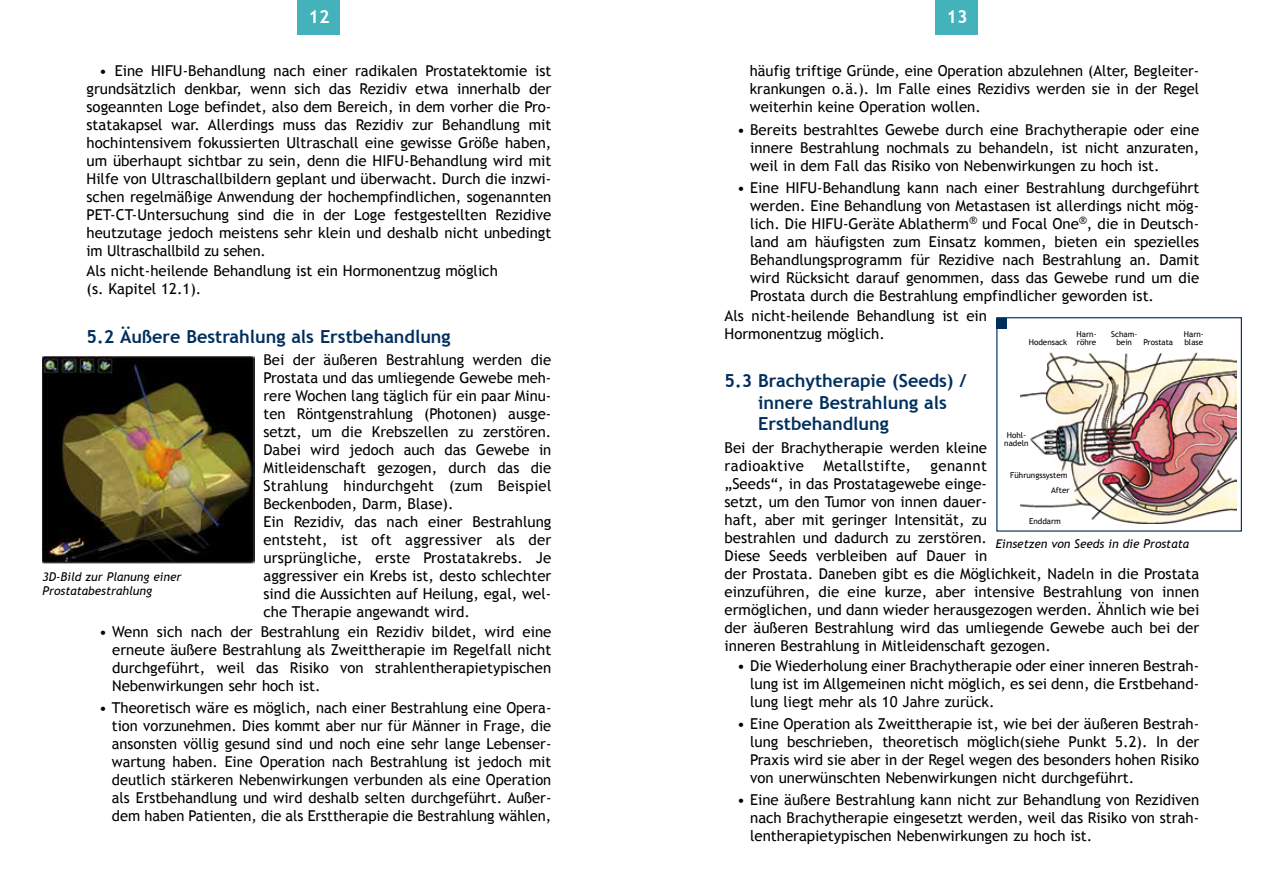
<style>
.page{position:relative;width:1276px;height:893px;background:#fff}
.page>*{position:absolute;margin:0;border:0;box-sizing:border-box;transform-origin:0 0}
.t1{font:700 18px/21.6px "Trebuchet MS";color:#002f5d}
.t2{font:700 18px "Trebuchet MS";color:#fff}
.t3{font:15px/18px "Trebuchet MS";color:#000;text-align:justify}
.t4{font:15px "Trebuchet MS";letter-spacing:.025em;color:#000}
.t5{font:italic 12px/14.4px "Trebuchet MS";color:#000}
.t6{font:8.1px/8.1px "Trebuchet MS";color:#000;text-align:center}
</style>
<div class="page">
<div style="left:935px;top:0;width:43px;height:34px;background:#43b2ba"></div>
<div style="left:298px;top:0;width:42px;height:34px;background:#43b2ba"></div>
<img style="left:43px;top:356px;width:212px;height:208px">
<img style="left:1020px;top:353px;width:216px;height:171px">
<div style="left:996px;top:317px;width:246px;height:215px;border:1px solid #002f5d"></div>
<div style="left:996px;top:318px;width:10px;height:10px;background:#002f5d"></div>
<p class="t2" style="left:308px;top:6px;width:23px">12</p>
<p class="t2" style="left:946px;top:6px;width:23px">13</p>
<p class="t3" style="left:87px;top:62px;width:466px;text-indent:13px">• Eine HIFU- Behandlung nach einer radikalen Prostatektomie ist grundsätzlich denkbar, wenn sich das Rezidiv etwa innerhalb der sogeannten Loge befindet, also dem Bereich, in dem vorher die Pro&shy;statakapsel war. Allerdings muss das Rezidiv zur Behandlung mit hochintensivem fokussierten Ultraschall eine gewisse Größe haben, um überhaupt sichtbar zu sein, denn die HIFU- Behandlung wird mit Hilfe von Ultraschallbildern geplant und überwacht. Durch die inzwi&shy;schen regelmäßige Anwendung der hochempfindlichen, sogenannten PET- CT- Untersuchung sind die in der Loge festgestellten Rezidive heutzutage jedoch meistens sehr klein und deshalb nicht unbedingt im Ultraschallbild zu sehen.</p>
<p class="t3" style="left:87px;top:262px;width:413px">Als nicht- heilende Behandlung ist ein Hormonentzug möglich (s. Kapitel 12.1).</p>
<p class="t1" style="left:87px;top:325px;width:365px">5.2 Äußere Bestrahlung als Erstbehandlung</p>
<p class="t3" style="left:263px;top:351px;width:289px;text-align:left">Bei der äußeren Bestrahlung werden die Prostata und das umliegende Gewebe meh&shy;rere Wochen lang täglich für ein paar Minu&shy;ten Röntgenstrahlung (Photonen) ausge&shy;setzt, um die Krebszellen zu zerstören.<br>Dabei wird jedoch auch das Gewebe in Mitleidenschaft gezogen, durch das die Strahlung hindurchgeht (zum Beispiel Beckenboden, Darm, Blase).<br>Ein Rezidiv, das nach einer Bestrahlung entsteht, ist oft aggressiver als der ursprüngliche, erste Prostatakrebs. Je aggressiver ein Krebs ist, desto schlechter sind die Aussichten auf Heilung, egal, wel&shy;che Therapie angewandt wird.</p>
<p class="t3" style="left:112px;top:623px;width:441px;text-indent:-13px">• Wenn sich nach der Bestrahlung ein Rezidiv bildet, wird eine erneute äußere Bestrahlung als Zweittherapie im Regelfall nicht durchgeführt, weil das Risiko von strahlentherapietypischen Nebenwirkungen sehr hoch ist.</p>
<p class="t3" style="left:112px;top:699px;width:441px;text-indent:-13px">• Theoretisch wäre es möglich, nach einer Bestrahlung eine Opera&shy;tion vorzunehmen. Dies kommt aber nur für Männer in Frage, die ansonsten völlig gesund sind und noch eine sehr lange Lebenser&shy;wartung haben. Eine Operation nach Bestrahlung ist jedoch mit deutlich stärkeren Nebenwirkungen verbunden als eine Operation als Erstbehandlung und wird deshalb selten durchgeführt. Außer&shy;dem haben Patienten, die als Ersttherapie die Bestrahlung wählen,</p>
<p class="t5" style="left:43px;top:569px;width:140px">3D-Bild zur Planung einer<br>Prostatabestrahlung</p>
<p class="t3" style="left:750px;top:62px;width:451px">häufig triftige Gründe, eine Operation abzulehnen (Alter, Begleiter&shy;krankungen o.ä.). Im Falle eines Rezidivs werden sie in der Regel weiterhin keine Operation wollen.</p>
<p class="t3" style="left:750px;top:120px;width:451px;text-indent:-13px">• Bereits bestrahltes Gewebe durch eine Brachytherapie oder eine innere Bestrahlung nochmals zu behandeln, ist nicht anzuraten, weil in dem Fall das Risiko von Nebenwirkungen zu hoch ist.</p>
<p class="t3" style="left:750px;top:179px;width:451px;text-indent:-13px">• Eine HIFU- Behandlung kann nach einer Bestrahlung durchgeführt werden. Eine Behandlung von Metastasen ist allerdings nicht mög&shy;lich. Die HIFU-Geräte Ablatherm<sup>®</sup> und Focal One<sup>®</sup>, die in Deutsch&shy;land am häufigsten zum Einsatz kommen, bieten ein spezielles Behandlungsprogramm für Rezidive nach Bestrahlung an. Damit wird Rücksicht darauf genommen, dass das Gewebe rund um die Prostata durch die Bestrahlung empfindlicher geworden ist.</p>
<p class="t3" style="left:724px;top:307px;width:264px">Als nicht- heilende Behandlung ist ein<br>Hormonentzug möglich.</p>
<p class="t1" style="left:758px;top:370px;width:210px;text-indent:-34px">5.3 Brachytherapie (Seeds) / innere Bestrahlung als<br>Erstbehandlung</p>
<p class="t3" style="left:724px;top:438px;width:264px">Bei der Brachytherapie werden kleine radioaktive</p>
<p class="t6" style="left:1111px;top:330px;width:26px">Scham&shy;bein</p>
<p class="t6" style="left:1028px;top:330px;width:69px;text-align:right">Harn-<br>Hodensack röhre</p>
<p class="t6" style="left:1143px;top:338px;width:31px">Prostata</p>
<p class="t6" style="left:1183px;top:330px;width:21px;text-align:left">Harn&shy;blase</p>
<p class="t6" style="left:1004px;top:431px;width:26px">Hohl&shy;nadeln</p>
<p class="t6" style="left:1010px;top:471px;width:59px">Führungssystem</p>
<p class="t6" style="left:1029px;top:517px;width:33px">Enddarm</p>
<p class="t4" style="left:823px;top:456px;width:89px">Metallstifte,</p>
<p class="t3" style="left:724px;top:456px;width:476px;text-align:left;text-indent:206px">genannt<br>„Seeds“, in das Prostatagewebe einge-<br>setzt, um den Tumor von innen dauer-<br>haft, aber mit geringer Intensität, zu<br>bestrahlen und dadurch zu zerstören.<br>Diese Seeds verbleiben auf Dauer in<br>der Prostata. Daneben gibt es die Möglichkeit, Nadeln in die Prostata einzuführen, die eine kurze, aber intensive Bestrahlung von innen ermöglichen, und dann wieder herausgezogen werden. Ähnlich wie bei der äußeren Bestrahlung wird das umliegende Gewebe auch bei der inneren Bestrahlung in Mitleidenschaft gezogen.</p>
<p class="t3" style="left:750px;top:657px;width:451px;text-indent:-13px">• Die Wiederholung einer Brachytherapie oder einer inneren Bestrah&shy;lung ist im Allgemeinen nicht möglich, es sei denn, die Erstbehand&shy;lung liegt mehr als 10 Jahre zurück.</p>
<p class="t3" style="left:750px;top:715px;width:451px;text-indent:-13px">• Eine Operation als Zweittherapie ist, wie bei der äußeren Bestrah&shy;lung beschrieben, theoretisch möglich(siehe Punkt 5.2). In der Praxis wird sie aber in der Regel wegen des besonders hohen Risiko von unerwünschten Nebenwirkungen nicht durchgeführt.</p>
<p class="t3" style="left:750px;top:791px;width:451px;text-indent:-13px">• Eine äußere Bestrahlung kann nicht zur Behandlung von Rezidiven nach Brachytherapie eingesetzt werden, weil das Risiko von strah&shy;lentherapietypischen Nebenwirkungen zu hoch ist.</p>
<p class="t6" style="left:1051px;top:487px;width:20px">After</p>
<p class="t5" style="left:995px;top:537px;width:195px">Einsetzen von Seeds in die Prostata</p>
</div>
